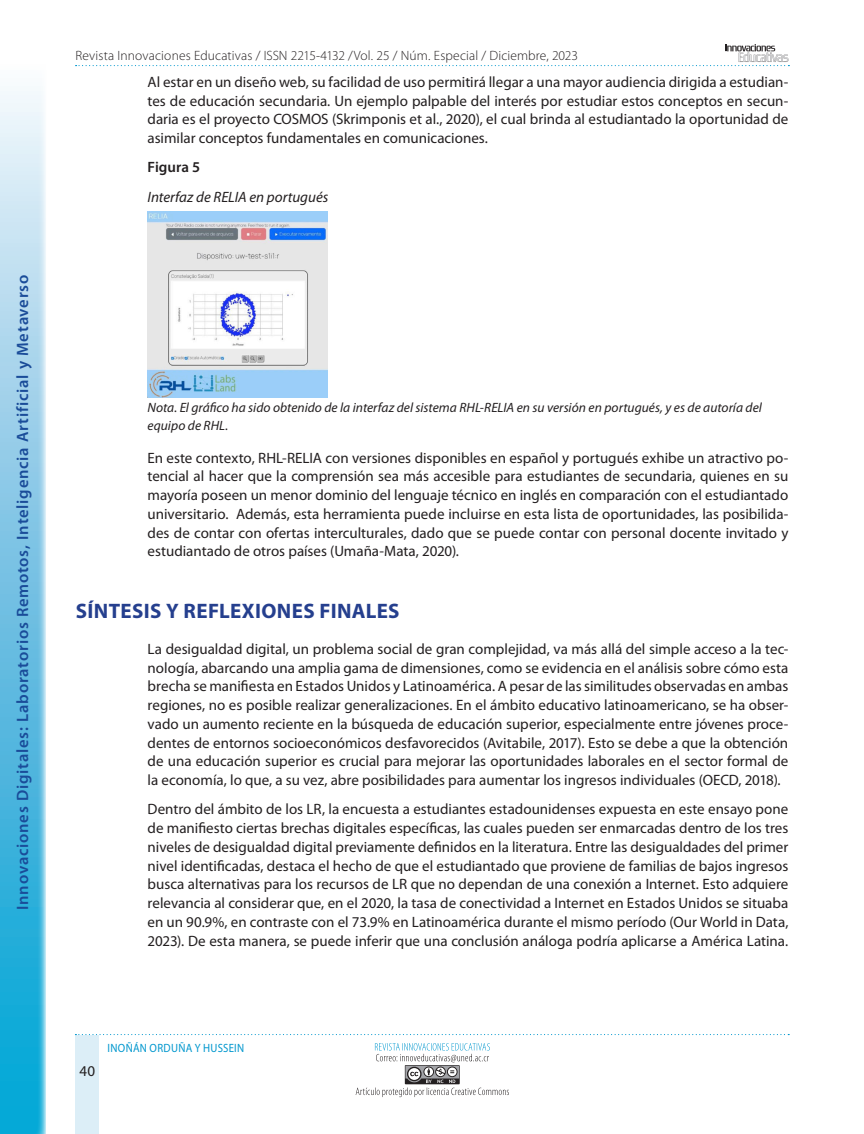
<style>
.page{position:relative;width:864px;height:1134px;background:#fff}
.page>*{position:absolute;margin:0;border:0;box-sizing:border-box;transform-origin:0 0}
.SUBTITULO_1{font:700 21px "Myriad Pro";letter-spacing:.015em;color:#253f8e}
.t1{font:600 16.5px "Myriad Pro";letter-spacing:.045em;color:#1a4c99}
.TEXTO_NORMAL{font:15px/18.8px "Myriad Pro";color:#231f20;text-align:justify}
.TEXTO_NORMAL-2{font:italic 15px "Myriad Pro";color:#231f20}
.TEXTO_NORMAL-3{font:600 15px "Myriad Pro";color:#231f20}
.CUADRO_TIT{font:italic 13.5px/18.8px "Myriad Pro";letter-spacing:.005em;color:#231f20}
.t2{font:300 13.5px "Myriad Pro";letter-spacing:.01em;color:#231f20}
.t3{font:12px "Myriad Pro";letter-spacing:.03em;color:#0097ce;scale:.9 1}
</style>
<div class="page">
<svg style="left:76px;top:44px;width:713px;height:22px"></svg>
<div style="left:76px;top:1035px;width:23px;height:99px;background:#dceef7"></div>
<svg style="left:75px;top:1034px;width:714px;height:1px"></svg>
<svg style="left:356px;top:1043px;width:153px;height:54px"></svg>
<svg style="left:0;top:91px;width:46px;height:1043px;background:#78c7e5"></svg>
<img style="left:148px;top:211px;width:180px;height:187px">
<p class="t1" style="left:13px;top:910px;width:637px;rotate:-90deg">Innovaciones Digitales: Laboratorios Remotos, Inteligencia Artificial y Metaverso</p>
<p class="t2" style="left:76px;top:48px;width:504px">Revista Innovaciones Educativas / ISSN 2215-4132 /Vol. 25 / Núm. Especial / Diciembre, 2023</p>
<p class="TEXTO_NORMAL" style="left:148px;top:73px;width:642px">Al estar en un diseño web, su facilidad de uso permitirá llegar a una mayor audiencia dirigida a estudian&shy;tes de educación secundaria. Un ejemplo palpable del interés por estudiar estos conceptos en secun&shy;daria es el proyecto COSMOS (Skrimponis et al., 2020), el cual brinda al estudiantado la oportunidad de asimilar conceptos fundamentales en comunicaciones.</p>
<p class="TEXTO_NORMAL-3" style="left:148px;top:159px;width:54px">Figura 5</p>
<p class="TEXTO_NORMAL-2" style="left:148px;top:189px;width:182px">Interfaz de RELIA en portugués</p>
<p class="CUADRO_TIT" style="left:148px;top:398px;width:616px">Nota. El gráfico ha sido obtenido de la interfaz del sistema RHL-RELIA en su versión en portugués, y es de autoría del equipo de RHL.</p>
<p class="TEXTO_NORMAL" style="left:148px;top:448px;width:642px">En este contexto, RHL-RELIA con versiones disponibles en español y portugués exhibe un atractivo po&shy;tencial al hacer que la comprensión sea más accesible para estudiantes de secundaria, quienes en su mayoría poseen un menor dominio del lenguaje técnico en inglés en comparación con el estudiantado universitario. Además, esta herramienta puede incluirse en esta lista de oportunidades, las posibilida&shy;des de contar con ofertas interculturales, dado que se puede contar con personal docente invitado y estudiantado de otros países (Umaña-Mata, 2020).</p>
<p class="SUBTITULO_1" style="left:76px;top:597px;width:325px">SÍNTESIS Y REFLEXIONES FINALES</p>
<p class="TEXTO_NORMAL" style="left:148px;top:640px;width:642px">La desigualdad digital, un problema social de gran complejidad, va más allá del simple acceso a la tec&shy;nología, abarcando una amplia gama de dimensiones, como se evidencia en el análisis sobre cómo esta brecha se manifiesta en Estados Unidos y Latinoamérica. A pesar de las similitudes observadas en ambas regiones, no es posible realizar generalizaciones. En el ámbito educativo latinoamericano, se ha obser&shy;vado un aumento reciente en la búsqueda de educación superior, especialmente entre jóvenes proce&shy;dentes de entornos socioeconómicos desfavorecidos (Avitabile, 2017). Esto se debe a que la obtención de una educación superior es crucial para mejorar las oportunidades laborales en el sector formal de la economía, lo que, a su vez, abre posibilidades para aumentar los ingresos individuales (OECD, 2018).</p>
<p class="TEXTO_NORMAL" style="left:148px;top:800px;width:642px">Dentro del ámbito de los LR, la encuesta a estudiantes estadounidenses expuesta en este ensayo pone de manifiesto ciertas brechas digitales específicas, las cuales pueden ser enmarcadas dentro de los tres niveles de desigualdad digital previamente definidos en la literatura. Entre las desigualdades del primer nivel identificadas, destaca el hecho de que el estudiantado que proviene de familias de bajos ingresos busca alternativas para los recursos de LR que no dependan de una conexión a Internet. Esto adquiere relevancia al considerar que, en el 2020, la tasa de conectividad a Internet en Estados Unidos se situaba en un 90.9%, en contraste con el 73.9% en Latinoamérica durante el mismo período (Our World in Data, 2023). De esta manera, se puede inferir que una conclusión análoga podría aplicarse a América Latina.</p>
<p class="TEXTO_NORMAL" style="left:80px;top:1062px;width:17px">40</p>
<p class="t3" style="left:108px;top:1041px;width:153px">INOÑÁN ORDUÑA Y HUSSEIN</p>
</div>
